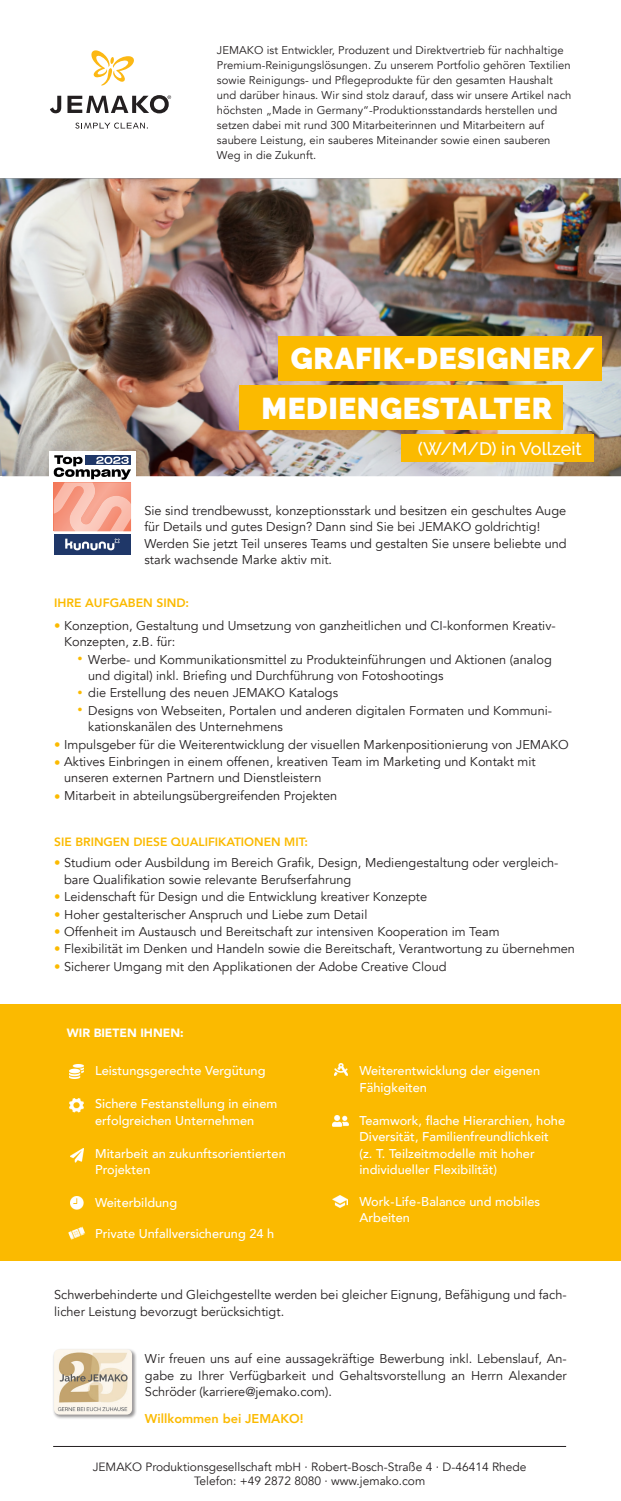
<style>
.page{position:relative;width:621px;height:1501px;background:#fff}
.page>*{position:absolute;margin:0;border:0;box-sizing:border-box;transform-origin:0 0}
.Absatzformat_1{font:33px "Avenir";color:#fbba00}
.t1{font:900 30px "Raleway";letter-spacing:.02em;color:#fff}
.t2{font:500 18px "Raleway";color:#fff}
.Absatzformat_1-2{font:12.75px/16.5px "Avenir";color:#231f20}
.t3{font:500 12.75px/16.5px "Avenir";color:#fff}
.t4{font:800 12.75px "Avenir";color:#fbba00}
.t5{font:800 12.15px "Avenir";color:#fbba00}
.t6{font:12px "Avenir";color:#231f20}
.t7{font:800 12px "Avenir";color:#fbba00}
.t8{font:900 12px "Avenir";color:#fff}
.t9{font:11.25px/15px "Avenir";letter-spacing:.005em;color:#231f20}
.s1{color:#fbba00}
</style>
<div class="page">
<img style="left:0;top:179px;width:621px;height:297px">
<hr style="left:53px;top:1446px;width:513px;height:1px;background:#231f20">
<div style="left:53px;top:1348px;width:84px;height:71px;background:#231f20;opacity:.49"></div>
<img style="left:54px;top:1349px;width:78px;height:66px">
<div style="left:49px;top:451px;width:87px;height:108px;background:#fff"></div>
<div style="left:54px;top:534px;width:77px;height:21px;background:#1f3768"></div>
<svg style="left:65px;top:539px;width:55px;height:11px"></svg>
<img style="left:54px;top:482px;width:77px;height:49px">
<svg style="left:54px;top:455px;width:77px;height:25px"></svg>
<svg style="left:75px;top:123px;width:73px;height:6px"></svg>
<svg style="left:50px;top:96px;width:11px;height:17px"></svg>
<svg style="left:67px;top:95px;width:104px;height:18px"></svg>
<svg style="left:91px;top:50px;width:43px;height:36px"></svg>
<div style="left:0;top:1005px;width:621px;height:256px;background:#fbba00"></div>
<img style="left:333px;top:1115px;width:16px;height:11px">
<svg style="left:70px;top:1196px;width:13px;height:13px"></svg>
<svg style="left:70px;top:1149px;width:13px;height:13px"></svg>
<svg style="left:334px;top:1063px;width:13px;height:13px"></svg>
<img style="left:70px;top:1064px;width:14px;height:14px">
<img style="left:70px;top:1098px;width:14px;height:15px">
<img style="left:68px;top:1227px;width:17px;height:13px">
<img style="left:333px;top:1196px;width:14px;height:12px">
<div style="left:239px;top:385px;width:324px;height:44px;background:#fbba00"></div>
<div style="left:278px;top:336px;width:324px;height:44px;background:#fbba00"></div>
<div style="left:401px;top:434px;width:193px;height:28px;background:#fbba00"></div>
<p class="t9" style="left:217px;top:43px;width:356px">JEMAKO ist Entwickler, Produzent und Direktvertrieb für nachhaltige Premium-Reinigungslösungen. Zu unserem Portfolio gehören Textilien sowie Reinigungs- und Pflegeprodukte für den gesamten Haushalt und darüber hinaus. Wir sind stolz darauf, dass wir unsere Artikel nach höchsten „Made in Germany“-Produktionsstandards herstellen und setzen dabei mit rund 300 Mitarbeiterinnen und Mitarbeitern auf saubere Leistung, ein sauberes Miteinander sowie einen sauberen Weg in die Zukunft.</p>
<p class="t1" style="left:291px;top:341px;width:306px">GRAFIK-DESIGNER/</p>
<p class="t1" style="left:261px;top:391px;width:292px">MEDIENGESTALTER</p>
<p class="t2" style="left:418px;top:439px;width:165px">(W/M/D) in Vollzeit</p>
<p class="Absatzformat_1-2" style="left:144px;top:502px;width:424px">Sie sind trendbewusst, konzeptionsstark und besitzen ein geschultes Auge für Details und gutes Design? Dann sind Sie bei JEMAKO goldrichtig!<br>Werden Sie jetzt Teil unseres Teams und gestalten Sie unsere beliebte und stark wachsende Marke aktiv mit.</p>
<p class="t5" style="left:54px;top:593px;width:136px">IHRE AUFGABEN SIND:</p>
<p class="Absatzformat_1-2" style="left:64px;top:617px;width:493px;text-indent:-10px"><span class="s1">•</span> Konzeption, Gestaltung und Umsetzung von ganzheitlichen und CI-konformen Kreativ-<br>Konzepten, z.B. für:</p>
<p class="Absatzformat_1" style="left:75px;top:638px;width:11px">∙</p>
<p class="Absatzformat_1-2" style="left:88px;top:651px;width:465px">Werbe- und Kommunikationsmittel zu Produkteinführungen und Aktionen (analog und digital) inkl. Briefing und Durchführung von Fotoshootings</p>
<p class="Absatzformat_1" style="left:75px;top:672px;width:11px">∙</p>
<p class="Absatzformat_1-2" style="left:88px;top:685px;width:251px">die Erstellung des neuen JEMAKO Katalogs</p>
<p class="Absatzformat_1" style="left:75px;top:689px;width:11px">∙</p>
<p class="Absatzformat_1-2" style="left:88px;top:702px;width:465px">Designs von Webseiten, Portalen und anderen digitalen Formaten und Kommuni&shy;kationskanälen des Unternehmens</p>
<p class="Absatzformat_1-2" style="left:54px;top:736px;width:516px"><span class="s1">•</span> Impulsgeber für die Weiterentwicklung der visuellen Markenpositionierung von JEMAKO</p>
<p class="Absatzformat_1-2" style="left:64px;top:753px;width:473px;text-indent:-10px"><span class="s1">•</span> Aktives Einbringen in einem offenen, kreativen Team im Marketing und Kontakt mit unseren externen Partnern und Dienstleistern</p>
<p class="Absatzformat_1-2" style="left:54px;top:787px;width:285px"><span class="s1">•</span> Mitarbeit in abteilungsübergreifenden Projekten</p>
<p class="t7" style="left:54px;top:832px;width:255px">SIE BRINGEN DIESE QUALIFIKATIONEN MIT:</p>
<p class="Absatzformat_1-2" style="left:64px;top:855px;width:496px;text-indent:-10px"><span class="s1">•</span> Studium oder Ausbildung im Bereich Grafik, Design, Mediengestaltung oder vergleich&shy;bare Qualifikation sowie relevante Berufserfahrung</p>
<p class="Absatzformat_1-2" style="left:54px;top:889px;width:374px"><span class="s1">•</span> Leidenschaft für Design und die Entwicklung kreativer Konzepte</p>
<p class="Absatzformat_1-2" style="left:54px;top:906px;width:315px"><span class="s1">•</span> Hoher gestalterischer Anspruch und Liebe zum Detail</p>
<p class="Absatzformat_1-2" style="left:54px;top:924px;width:447px"><span class="s1">•</span> Offenheit im Austausch und Bereitschaft zur intensiven Kooperation im Team</p>
<p class="Absatzformat_1-2" style="left:54px;top:941px;width:522px"><span class="s1">•</span> Flexibilität im Denken und Handeln sowie die Bereitschaft, Verantwortung zu übernehmen</p>
<p class="Absatzformat_1-2" style="left:54px;top:958px;width:394px"><span class="s1">•</span> Sicherer Umgang mit den Applikationen der Adobe Creative Cloud</p>
<p class="t8" style="left:67px;top:1023px;width:118px">WIR BIETEN IHNEN:</p>
<p class="t3" style="left:95px;top:1062px;width:172px">Leistungsgerechte Vergütung</p>
<p class="t3" style="left:95px;top:1095px;width:184px">Sichere Festanstellung in einem erfolgreichen Unternehmen</p>
<p class="t3" style="left:95px;top:1144px;width:192px">Mitarbeit an zukunftsorientierten<br>Projekten</p>
<p class="t3" style="left:95px;top:1193px;width:84px">Weiterbildung</p>
<p class="t3" style="left:95px;top:1225px;width:180px">Private Unfallversicherung 24 h</p>
<p class="t3" style="left:359px;top:1062px;width:182px">Weiterentwicklung der eigenen<br>Fähigkeiten</p>
<p class="t3" style="left:359px;top:1111px;width:207px">Teamwork, flache Hierarchien, hohe<br>Diversität, Familienfreundlichkeit<br>(z. T. Teilzeitmodelle mit hoher</p>
<p class="t3" style="left:359px;top:1161px;width:139px">individueller Flexibilität)</p>
<p class="t3" style="left:359px;top:1193px;width:182px;line-height:15.8px">Work-Life-Balance und mobiles<br>Arbeiten</p>
<p class="Absatzformat_1-2" style="left:54px;top:1287px;width:514px">Schwerbehinderte und Gleichgestellte werden bei gleicher Eignung, Befähigung und fach&shy;licher Leistung bevorzugt berücksichtigt.</p>
<p class="Absatzformat_1-2" style="left:145px;top:1351px;width:423px;text-align:justify">Wir freuen uns auf eine aussagekräftige Bewerbung inkl. Lebenslauf, An&shy;gabe zu Ihrer Verfügbarkeit und Gehaltsvorstellung an Herrn Alexander Schröder (karriere@jemako.com).</p>
<p class="t4" style="left:145px;top:1409px;width:160px">Willkommen bei JEMAKO!</p>
<p class="t6" style="left:93px;top:1459px;width:435px">JEMAKO Produktionsgesellschaft mbH · Robert-Bosch-Straße 4 · D-46414 Rhede</p>
<p class="t6" style="left:194px;top:1474px;width:233px">Telefon: +49 2872 8080 · www.jemako.com</p>
</div>
